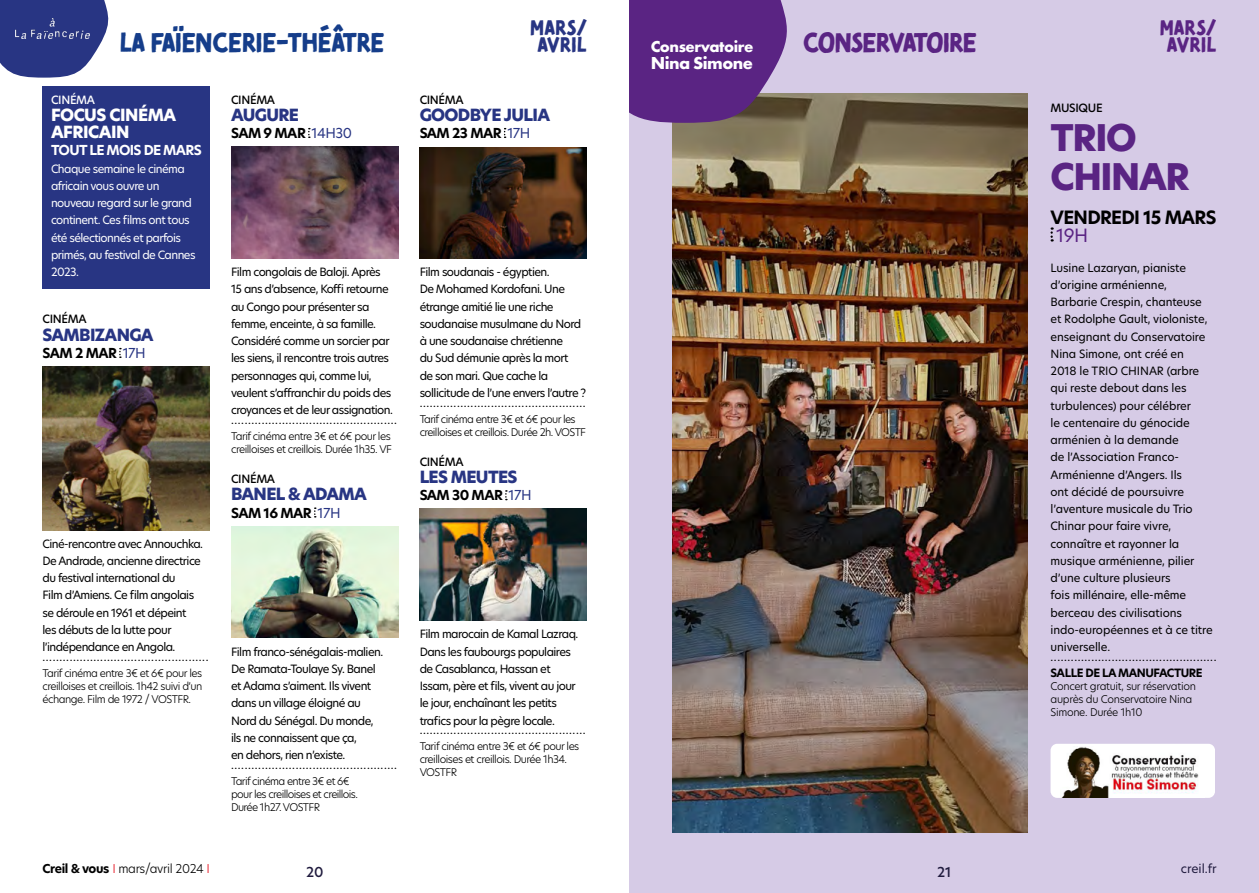
<style>
.page{position:relative;width:1259px;height:893px;background:#fff}
.page>*{position:absolute;margin:0;border:0;box-sizing:border-box;transform-origin:0 0}
.t1{font:800 36px/38.8px "New Hero";letter-spacing:-.04em;color:#5a2483}
.t2{font:27px "Tomarik Brush";letter-spacing:-.03em;color:#153d8a}
.t3{font:27px "Tomarik Brush";letter-spacing:-.05em;color:#5a2483}
.t4{font:21px/17.2px "Tomarik Brush";color:#283583;text-align:center}
.t5{font:21px "Tomarik Brush";color:#5a2483}
.t6{font:700 18px "New Hero";letter-spacing:-.04em;color:#000}
.t7{font:700 18px "Futura PT";letter-spacing:-.03em;color:#fff}
.t8{font:18px "New Hero";color:#5a2483}
.t9{font:800 16.5px "New Hero";letter-spacing:-.04em;color:#283583}
.t10{font:800 16.5px/17.2px "New Hero";letter-spacing:-.03em;color:#fff}
.t11{font:700 16.5px "Futura PT";letter-spacing:-.03em;color:#fff}
.t12{font:700 13.5px "New Hero";letter-spacing:-.04em;color:#000}
.t13{font:700 13.5px "New Hero";letter-spacing:-.05em;color:#fff}
.t14{font:500 13.5px "New Hero";color:#201b3e}
.t15{font:300 12px "New Hero";letter-spacing:-.03em;color:#000}
.t16{font:12px "New Hero";color:#201b3e}
.t17{font:11.25px/17.2px "New Hero";letter-spacing:-.05em;color:#000}
.t18{font:11.25px/17.2px "New Hero";letter-spacing:-.01em;color:#000}
.t19{font:11.25px/17.2px "New Hero";letter-spacing:-.05em;color:#fff}
.t20{font:500 11.25px "New Hero";letter-spacing:-.03em;color:#000}
.t21{font:700 11.25px "New Hero";letter-spacing:-.04em;color:#000}
.t22{font:500 11.25px "New Hero";letter-spacing:-.03em;color:#fff}
.t23{font:300 10.5px/12.9px "New Hero";letter-spacing:-.05em;color:#000}
.t24{font:300 10.5px/12.9px "New Hero";letter-spacing:-.03em;color:#000}
.s1{font-weight:400;color:#283583}
.s2{font-weight:700}
.s3{color:#e30613}
</style>
<div class="page">
<svg style="left:0;top:0;width:109px;height:78px;background:#485395"></svg>
<img style="left:15px;top:18px;width:75px;height:21px">
<div style="left:629px;top:0;width:630px;height:893px;background:#d6cbe6"></div>
<svg style="left:1050px;top:227px;width:2px;height:14px"></svg>
<svg style="left:1050px;top:744px;width:165px;height:54px"></svg>
<img style="left:1061px;top:746px;width:143px;height:52px">
<img style="left:672px;top:94px;width:356px;height:738px">
<svg style="left:629px;top:0;width:168px;height:123px;background:#653686"></svg>
<svg style="left:308px;top:128px;width:2px;height:10px"></svg>
<svg style="left:314px;top:507px;width:2px;height:11px"></svg>
<svg style="left:119px;top:348px;width:2px;height:10px"></svg>
<svg style="left:505px;top:490px;width:2px;height:10px"></svg>
<div style="left:43px;top:86px;width:167px;height:203px;background:#283583"></div>
<img style="left:420px;top:147px;width:167px;height:112px">
<img style="left:420px;top:509px;width:167px;height:112px">
<img style="left:231px;top:526px;width:167px;height:112px">
<img style="left:231px;top:147px;width:167px;height:111px">
<img style="left:43px;top:367px;width:167px;height:163px">
<h2 class="t2" style="left:119px;top:18px;width:267px">LA FAÏENCERIE-THÉÂTRE</h2>
<h3 class="t4" style="left:530px;top:16px;width:59px">MARS/<br>AVRIL</h3>
<p class="t22" style="left:51px;top:92px;width:46px">CINÉMA</p>
<h3 class="t10" style="left:51px;top:106px;width:127px">FOCUS CINÉMA<br>AFRICAIN</h3>
<p class="t13" style="left:51px;top:141px;width:152px">TOUT LE MOIS DE MARS</p>
<p class="t19" style="left:51px;top:160px;width:146px">Chaque semaine le cinéma africain vous ouvre un nouveau regard sur le grand continent. Ces films ont tous été sélectionnés et parfois primés, au festival de Cannes<br>2023.</p>
<p class="t20" style="left:43px;top:312px;width:46px">CINÉMA</p>
<h3 class="t9" style="left:43px;top:323px;width:112px">SAMBIZANGA</h3>
<p class="t12" style="left:43px;top:344px;width:105px">SAM 2 MAR <span class="s1">17H</span></p>
<p class="t17" style="left:43px;top:535px;width:162px">Ciné-rencontre avec Annouchka.<br>De Andrade, ancienne directrice du festival international du<br>Film d’Amiens. Ce film angolais se déroule en 1961 et dépeint les débuts de la lutte pour l’indépendance en Angola.</p>
<p class="t17" style="left:43px;top:648px;width:167px">.................................................</p>
<p class="t23" style="left:43px;top:667px;width:161px;text-align:justify">Tarif cinéma entre 3€ et 6€ pour les creilloises et creillois. 1h42 suivi d’un échange. Film de 1972 / VOSTFR.</p>
<p class="t20" style="left:231px;top:92px;width:46px">CINÉMA</p>
<h3 class="t9" style="left:231px;top:103px;width:70px">AUGURE</h3>
<p class="t12" style="left:231px;top:124px;width:122px">SAM 9 MAR <span class="s1">14H30</span></p>
<p class="t17" style="left:231px;top:263px;width:163px">Film congolais de Baloji. Après<br>15 ans d’absence, Koffi retourne au Congo pour présenter sa femme, enceinte, à sa famille.<br>Considéré comme un sorcier par les siens, il rencontre trois autres personnages qui, comme lui, veulent s’affranchir du poids des croyances et de leur assignation.</p>
<p class="t17" style="left:231px;top:411px;width:167px">.................................................</p>
<p class="t23" style="left:231px;top:429px;width:162px">Tarif cinéma entre 3€ et 6€ pour les creilloises et creillois. Durée 1h35. VF</p>
<p class="t20" style="left:231px;top:471px;width:46px">CINÉMA</p>
<h3 class="t9" style="left:231px;top:483px;width:137px">BANEL &amp; ADAMA</h3>
<p class="t12" style="left:231px;top:503px;width:111px">SAM 16 MAR <span class="s1">17H</span></p>
<p class="t17" style="left:231px;top:643px;width:154px">Film franco-sénégalais-malien.<br>De Ramata-Toulaye Sy. Banel et Adama s’aiment. Ils vivent dans un village éloigné au<br>Nord du Sénégal. Du monde, ils ne connaissent que ça,<br>en dehors, rien n’existe.</p>
<p class="t17" style="left:231px;top:756px;width:167px">.................................................</p>
<p class="t23" style="left:231px;top:774px;width:128px">Tarif cinéma entre 3€ et 6€ pour les creilloises et creillois.<br>Durée 1h27. VOSTFR</p>
<p class="t15" style="left:43px;top:860px;width:169px"><span class="s2">Creil &amp; vous</span> <span class="s3">I</span> mars/avril 2024 <span class="s3">I</span></p>
<p class="t14" style="left:306px;top:863px;width:19px">20</p>
<p class="t20" style="left:420px;top:92px;width:46px">CINÉMA</p>
<h3 class="t9" style="left:420px;top:103px;width:132px">GOODBYE JULIA</h3>
<p class="t12" style="left:420px;top:124px;width:112px">SAM 23 MAR <span class="s1">17H</span></p>
<p class="t17" style="left:420px;top:263px;width:168px">Film soudanais - égyptien.<br>De Mohamed Kordofani. Une étrange amitié lie une riche soudanaise musulmane du Nord à une soudanaise chrétienne<br>du Sud démunie après la mort<br>de son mari. Que cache la sollicitude de l’une envers l’autre ?</p>
<p class="t17" style="left:420px;top:394px;width:167px">.................................................</p>
<p class="t23" style="left:420px;top:412px;width:168px">Tarif cinéma entre 3€ et 6€ pour les creilloises et creillois. Durée 2h. VOSTF</p>
<p class="t20" style="left:420px;top:454px;width:46px">CINÉMA</p>
<h3 class="t9" style="left:420px;top:466px;width:99px">LES MEUTES</h3>
<p class="t12" style="left:420px;top:486px;width:114px">SAM 30 MAR <span class="s1">17H</span></p>
<p class="t17" style="left:420px;top:625px;width:160px">Film marocain de Kamal Lazraq.<br>Dans les faubourgs populaires de Casablanca, Hassan et<br>Issam, père et fils, vivent au jour le jour, enchaînant les petits trafics pour la pègre locale.</p>
<p class="t17" style="left:420px;top:721px;width:167px">.................................................</p>
<p class="t23" style="left:420px;top:740px;width:161px">Tarif cinéma entre 3€ et 6€ pour les creilloises et creillois. Durée 1h34.<br>VOSTFR</p>
<h3 class="t11" style="left:651px;top:36px;width:104px">Conservatoire</h3>
<h3 class="t7" style="left:651px;top:51px;width:104px">Nina Simone</h3>
<h3 class="t5" style="left:1159px;top:8px;width:59px">MARS/</h3>
<h2 class="t3" style="left:803px;top:18px;width:176px">CONSERVATOIRE</h2>
<h3 class="t5" style="left:1167px;top:25px;width:51px">AVRIL</h3>
<p class="t20" style="left:1050px;top:100px;width:54px">MUSIQUE</p>
<h1 class="t1" style="left:1050px;top:119px;width:141px">TRIO<br>CHINAR</h1>
<h3 class="t6" style="left:1050px;top:205px;width:167px">VENDREDI 15 MARS</h3>
<h3 class="t8" style="left:1056px;top:223px;width:34px">19H</h3>
<p class="t18" style="left:1050px;top:259px;width:164px">Lusine Lazaryan, pianiste d’origine arménienne,<br>Barbarie Crespin, chanteuse et Rodolphe Gault, violoniste, enseignant du Conservatoire<br>Nina Simone, ont créé en<br>2018 le TRIO CHINAR (arbre qui reste debout dans les turbulences) pour célébrer<br>le centenaire du génocide arménien à la demande<br>de l’Association Franco-<br>Arménienne d’Angers. Ils<br>ont décidé de poursuivre l’aventure musicale du Trio<br>Chinar pour faire vivre, connaître et rayonner la musique arménienne, pilier d’une culture plusieurs<br>fois millénaire, elle-même berceau des civilisations indo-européennes et à ce titre universelle.</p>
<p class="t17" style="left:1050px;top:648px;width:167px">.................................................</p>
<p class="t21" style="left:1050px;top:665px;width:154px">SALLE DE LA MANUFACTURE</p>
<p class="t24" style="left:1050px;top:679px;width:147px">Concert gratuit, sur réservation auprès du Conservatoire Nina<br>Simone. Durée 1h10</p>
<p class="t14" style="left:937px;top:863px;width:16px">21</p>
<p class="t16" style="left:1181px;top:860px;width:37px">creil.fr</p>
</div>
